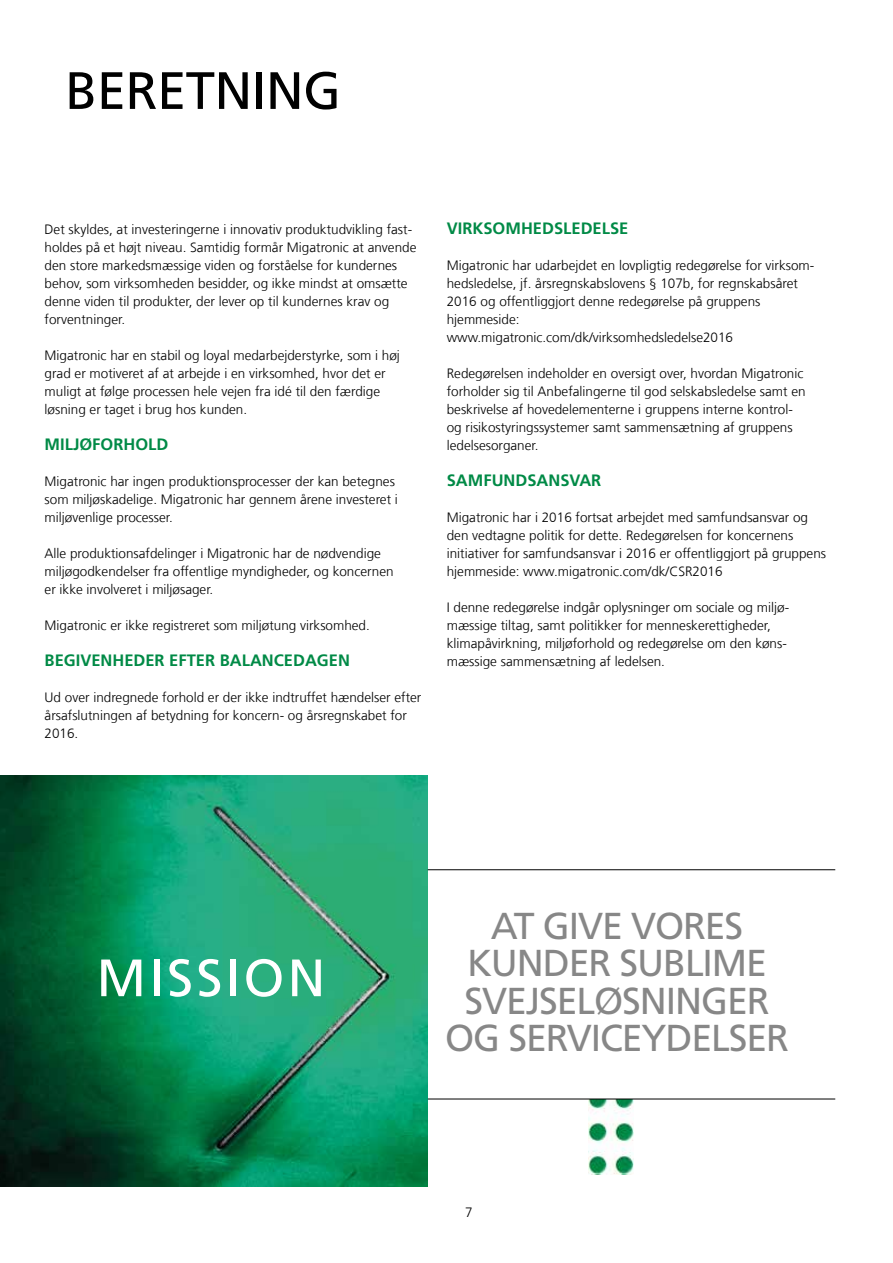
<style>
.page{position:relative;width:893px;height:1263px;background:#fff}
.page>*{position:absolute;margin:0;border:0;box-sizing:border-box;transform-origin:0 0}
.t1{font:52.5px "Frutiger LT Pro";letter-spacing:-.01em;color:#000}
.t2{font:52.5px "Frutiger LT Pro";letter-spacing:.06em;color:#fff}
.t3{font:37.5px/37.5px "Frutiger LT Pro";letter-spacing:-.03em;color:#878787;text-align:center}
.t4{font:700 16.5px "Frutiger LT Pro";color:#008a46}
.t5{font:300 13.5px/18px "Frutiger LT Com";color:#000}
</style>
<div class="page">
<img style="left:0;top:776px;width:428px;height:410px">
<img style="left:588px;top:1100px;width:46px;height:74px">
<hr style="left:428px;top:1099px;width:407px;height:1px;background:#000">
<hr style="left:428px;top:869px;width:407px;height:1px;background:#000">
<h1 class="t1" style="left:65px;top:60px;width:277px">BERETNING</h1>
<p class="t5" style="left:45px;top:220px;width:373px">Det skyldes, at investeringerne i innovativ produktudvikling fast&shy;holdes på et højt niveau. Samtidig formår Migatronic at anvende den store markedsmæssige viden og forståelse for kundernes behov, som virksomheden besidder, og ikke mindst at omsætte denne viden til produkter, der lever op til kundernes krav og forventninger.</p>
<p class="t5" style="left:45px;top:346px;width:357px">Migatronic har en stabil og loyal medarbejderstyrke, som i høj grad er motiveret af at arbejde i en virksomhed, hvor det er muligt at følge processen hele vejen fra idé til den færdige løsning er taget i brug hos kunden.</p>
<p class="t4" style="left:45px;top:435px;width:125px">MILJØFORHOLD</p>
<p class="t5" style="left:45px;top:472px;width:355px">Migatronic har ingen produktionsprocesser der kan betegnes som miljøskadelige. Migatronic har gennem årene investeret i miljøvenlige processer.</p>
<p class="t5" style="left:45px;top:544px;width:351px">Alle produktionsafdelinger i Migatronic har de nødvendige miljøgodkendelser fra offentlige myndigheder, og koncernen er ikke involveret i miljøsager.</p>
<p class="t5" style="left:45px;top:616px;width:327px">Migatronic er ikke registreret som miljøtung virksomhed.</p>
<p class="t4" style="left:45px;top:651px;width:307px">BEGIVENHEDER EFTER BALANCEDAGEN</p>
<p class="t5" style="left:45px;top:688px;width:378px">Ud over indregnede forhold er der ikke indtruffet hændelser efter årsafslutningen af betydning for koncern- og årsregnskabet for<br>2016.</p>
<p class="t4" style="left:447px;top:219px;width:183px">VIRKSOMHEDSLEDELSE</p>
<p class="t5" style="left:447px;top:256px;width:369px">Migatronic har udarbejdet en lovpligtig redegørelse for virksom&shy;hedsledelse, jf. årsregnskabslovens § 107b, for regnskabsåret 2016 og offentliggjort denne redegørelse på gruppens hjemmeside:<br>www.migatronic.com/dk/virksomhedsledelse2016</p>
<p class="t5" style="left:447px;top:364px;width:360px">Redegørelsen indeholder en oversigt over, hvordan Migatronic forholder sig til Anbefalingerne til god selskabsledelse samt en beskrivelse af hovedelementerne i gruppens interne kontrol&shy;og risikostyringssystemer samt sammensætning af gruppens ledelsesorganer.</p>
<p class="t4" style="left:447px;top:471px;width:156px">SAMFUNDSANSVAR</p>
<p class="t5" style="left:447px;top:508px;width:381px">Migatronic har i 2016 fortsat arbejdet med samfundsansvar og den vedtagne politik for dette. Redegørelsen for koncernens initiativer for samfundsansvar i 2016 er offentliggjort på gruppens hjemmeside: www.migatronic.com/dk/CSR2016</p>
<p class="t5" style="left:447px;top:598px;width:344px">I denne redegørelse indgår oplysninger om sociale og miljø&shy;mæssige tiltag, samt politikker for menneskerettigheder, klimapåvirkning, miljøforhold og redegørelse om den køns&shy;mæssige sammensætning af ledelsen.</p>
<h1 class="t2" style="left:97px;top:947px;width:230px">MISSION</h1>
<h2 class="t3" style="left:445px;top:907px;width:345px">AT GIVE VORES<br>KUNDER SUBLIME<br>SVEJSELØSNINGER<br>OG SERVICEYDELSER</h2>
<p class="t5" style="left:465px;top:1203px;width:9px">7</p>
</div>
